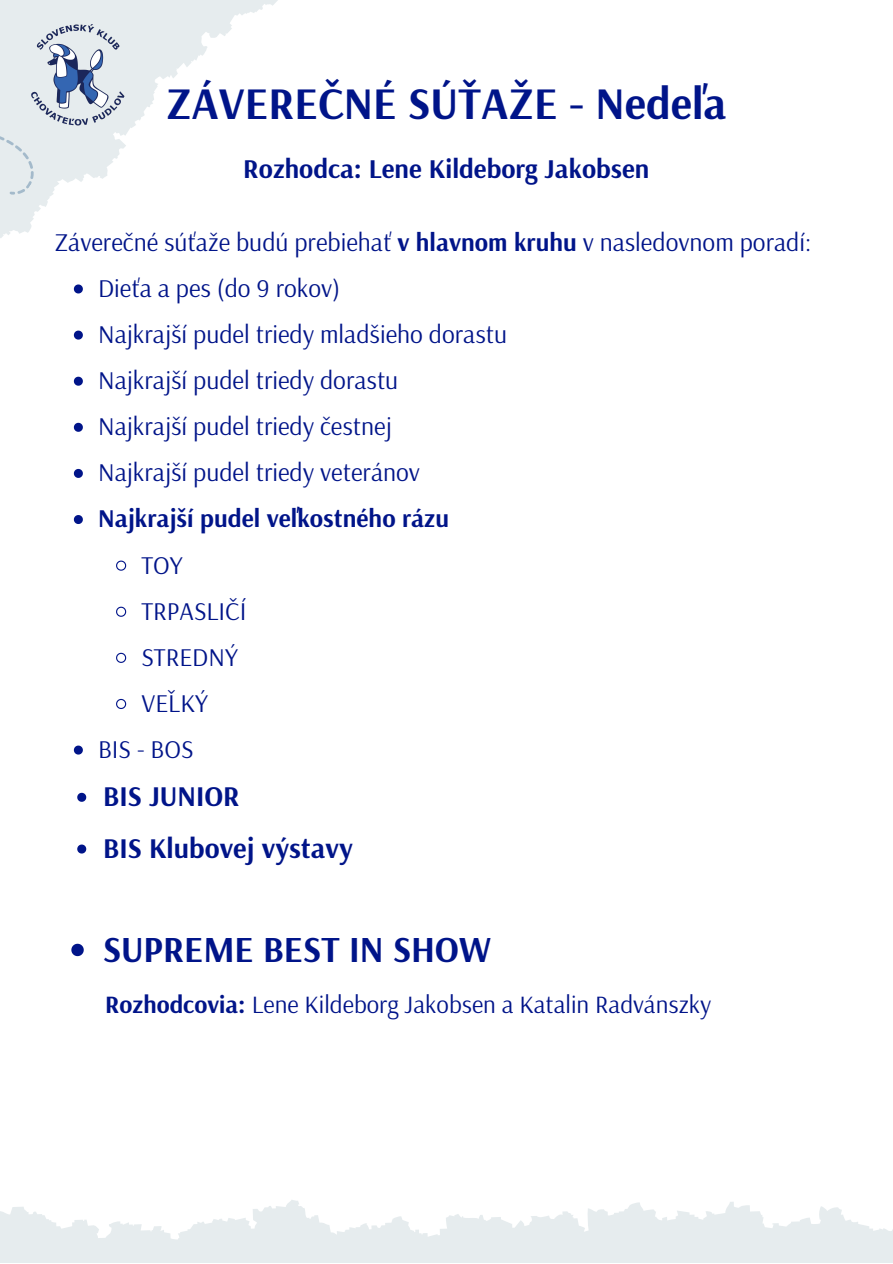
<style>
.page{position:relative;width:893px;height:1264px;background:#fff}
.page>*{position:absolute;margin:0;border:0;box-sizing:border-box;transform-origin:0 0}
.t1{font:700 45px "Arsenal";color:#001489}
.t2{font:700 36.6px "Arsenal";color:#001489}
.t3{font:700 28.5px/51.8px "Arsenal";color:#001489}
.t4{font:700 27px "Arsenal";color:#001489}
.t5{font:25.5px/46px "Arsenal";color:#001489}
.t6{font:700 25.5px "Arsenal";color:#001489}
.t7{font:24.75px "Arsenal";color:#001489}
.s1{font-weight:700}
</style>
<div class="page">
<svg style="left:74px;top:469px;width:9px;height:9px"></svg>
<svg style="left:74px;top:515px;width:9px;height:9px"></svg>
<svg style="left:116px;top:560px;width:11px;height:11px"></svg>
<svg style="left:116px;top:606px;width:11px;height:11px"></svg>
<svg style="left:116px;top:652px;width:11px;height:11px"></svg>
<svg style="left:116px;top:698px;width:11px;height:11px"></svg>
<svg style="left:74px;top:745px;width:9px;height:9px"></svg>
<svg style="left:77px;top:792px;width:9px;height:9px"></svg>
<svg style="left:77px;top:844px;width:9px;height:9px"></svg>
<svg style="left:0;top:0;width:278px;height:432px"></svg>
<img style="left:11px;top:9px;width:133px;height:132px">
<svg style="left:0;top:13px;width:89px;height:184px;background:#d4dbe3"></svg>
<svg style="left:0;top:1200px;width:892px;height:62px;fill:#e6ecee"></svg>
<svg style="left:71px;top:943px;width:13px;height:13px"></svg>
<h1 class="t1" style="left:166px;top:74px;width:562px">ZÁVEREČNÉ SÚŤAŽE - Nedeľa</h1>
<p class="t4" style="left:243px;top:151px;width:407px">Rozhodca: Lene Kildeborg Jakobsen</p>
<p class="t5" style="left:55px;top:218px;width:758px">Záverečné súťaže budú prebiehať <span class="s1">v hlavnom kruhu</span> v nasledovnom poradí:</p>
<p class="t5" style="left:98px;top:264px;width:410px">Dieťa a pes (do 9 rokov)<br>Najkrajší pudel triedy mladšieho dorastu<br>Najkrajší pudel triedy dorastu<br>Najkrajší pudel triedy čestnej<br>Najkrajší pudel triedy veteránov</p>
<p class="t6" style="left:98px;top:502px;width:352px">Najkrajší pudel veľkostného rázu</p>
<p class="t5" style="left:141px;top:541px;width:43px">TOY</p>
<p class="t5" style="left:141px;top:587px;width:107px">TRPASLIČÍ</p>
<p class="t5" style="left:141px;top:633px;width:98px">STREDNÝ</p>
<p class="t5" style="left:141px;top:679px;width:68px">VEĽKÝ</p>
<p class="t5" style="left:98px;top:725px;width:97px">BIS - BOS</p>
<p class="t3" style="left:103px;top:769px;width:251px">BIS JUNIOR<br>BIS Klubovej výstavy</p>
<h2 class="t2" style="left:103px;top:925px;width:389px">SUPREME BEST IN SHOW</h2>
<p class="t7" style="left:105px;top:988px;width:607px"><span class="s1">Rozhodcovia:</span> Lene Kildeborg Jakobsen a Katalin Radvánszky</p>
</div>
